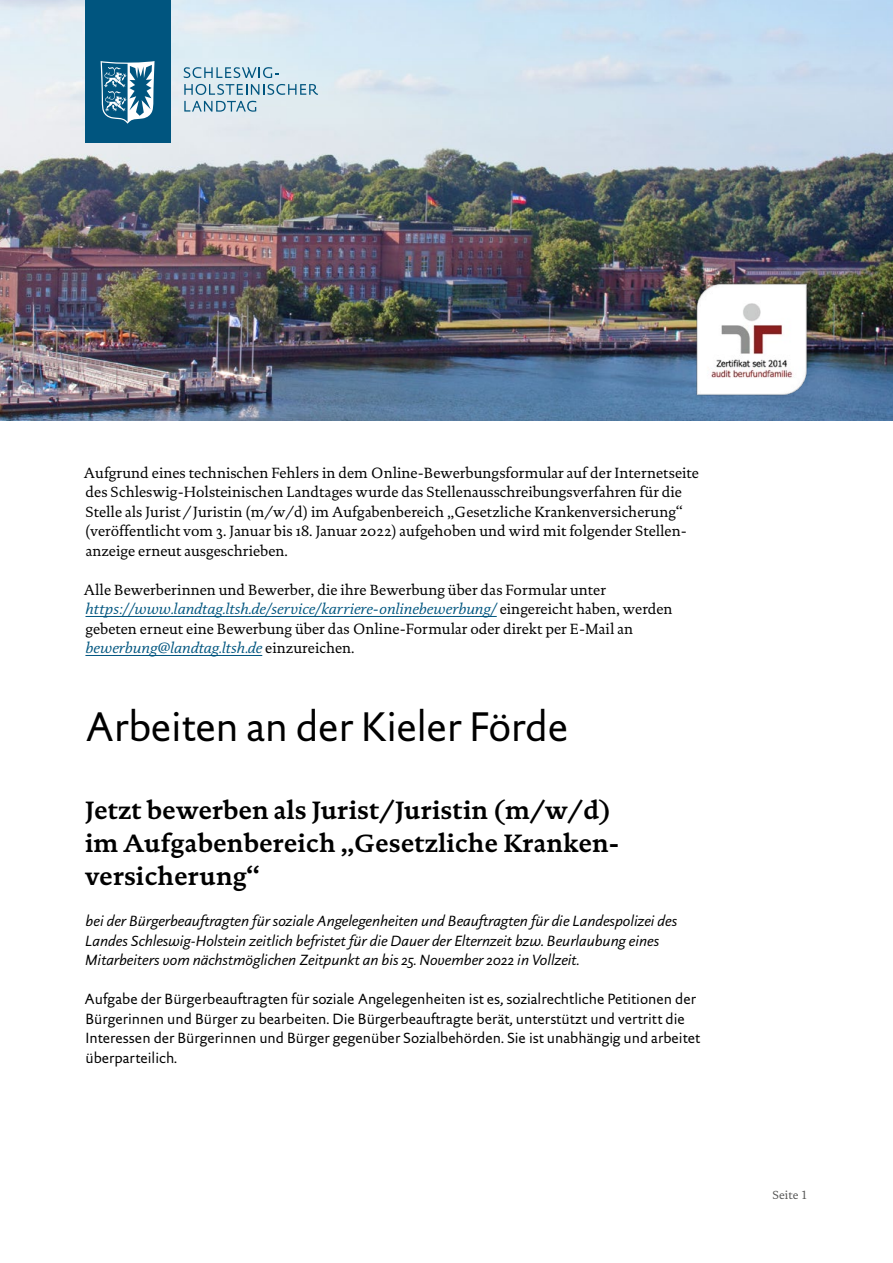
<style>
.page{position:relative;width:893px;height:1263px;background:#fff}
.page>*{position:absolute;margin:0;border:0;box-sizing:border-box;transform-origin:0 0}
.H1_-_Titelseite{font:42px "DTL Documenta Sans TOT";letter-spacing:-.01em;color:#000}
.H2_-_Titelseite__Ste{font:700 25.5px/33px "DTL Documenta TOT";color:#000}
.P_-_Fließtext_Serif{font:15px/19.5px "DTL Documenta TOT";color:#000}
.P___Titelseite__Stel{font:15px/19.5px "DTL Documenta Sans TOT";color:#000}
.P___Titelseite__Stel-2{font:italic 15px/19.5px "DTL Documenta Sans TOT";color:#000}
.t1{font:12px "DTL Documenta TOT";letter-spacing:.005em;color:#575756}
.s1{font-style:italic;color:#00557f}
</style>
<div class="page">
<img style="left:0;top:0;width:893px;height:421px">
<img style="left:695px;top:283px;width:113px;height:113px">
<hr style="left:85px;top:616px;width:412px;height:1px;background:#00557f">
<hr style="left:85px;top:655px;width:177px;height:1px;background:#00557f">
<svg style="left:184px;top:67px;width:95px;height:11px"></svg>
<svg style="left:184px;top:84px;width:134px;height:11px"></svg>
<svg style="left:184px;top:101px;width:72px;height:11px"></svg>
<div style="left:85px;top:0;width:85px;height:142px;background:#00557f"></div>
<svg style="left:101px;top:61px;width:54px;height:63px"></svg>
<p class="P_-_Fließtext_Serif" style="left:84px;top:463px;width:616px">Aufgrund eines technischen Fehlers in dem Online-Bewerbungsformular auf der Internetseite des Schleswig-Holsteinischen Landtages wurde das Stellenausschreibungsverfahren für die Stelle als Jurist/Juristin (m/w/d) im Aufgabenbereich „Gesetzliche Krankenversicherung“ (veröffentlicht vom 3. Januar bis 18. Januar 2022) aufgehoben und wird mit folgender Stellen&shy;anzeige erneut ausgeschrieben.</p>
<p class="P_-_Fließtext_Serif" style="left:84px;top:580px;width:590px">Alle Bewerberinnen und Bewerber, die ihre Bewerbung über das Formular unter <span class="s1">https://www.landtag.ltsh.de/service/karriere-onlinebewerbung/</span> eingereicht haben, werden gebeten erneut eine Bewerbung über das Online-Formular oder direkt per E-Mail an <span class="s1">bewerbung@landtag.ltsh.de</span> einzureichen.</p>
<h1 class="H1_-_Titelseite" style="left:85px;top:701px;width:485px">Arbeiten an der Kieler Förde</h1>
<h2 class="H2_-_Titelseite__Ste" style="left:85px;top:793px;width:536px">Jetzt bewerben als Jurist/Juristin (m/w/d) im Aufgabenbereich „Gesetzliche Kranken&shy;versicherung“</h2>
<p class="P___Titelseite__Stel-2" style="left:85px;top:911px;width:593px">bei der Bürgerbeauftragten für soziale Angelegenheiten und Beauftragten für die Landespolizei des<br>Landes Schleswig-Holstein zeitlich befristet für die Dauer der Elternzeit bzw. Beurlaubung eines<br>Mitarbeiters vom nächstmöglichen Zeitpunkt an bis 25. November 2022 in Vollzeit.</p>
<p class="P___Titelseite__Stel" style="left:84px;top:989px;width:617px">Aufgabe der Bürgerbeauftragten für soziale Angelegenheiten ist es, sozialrechtliche Petitionen der Bürgerinnen und Bürger zu bearbeiten. Die Bürgerbeauftragte berät, unterstützt und vertritt die Interessen der Bürgerinnen und Bürger gegenüber Sozialbehörden. Sie ist unabhängig und arbeitet überparteilich.</p>
<p class="t1" style="left:772px;top:1188px;width:37px">Seite 1</p>
</div>
